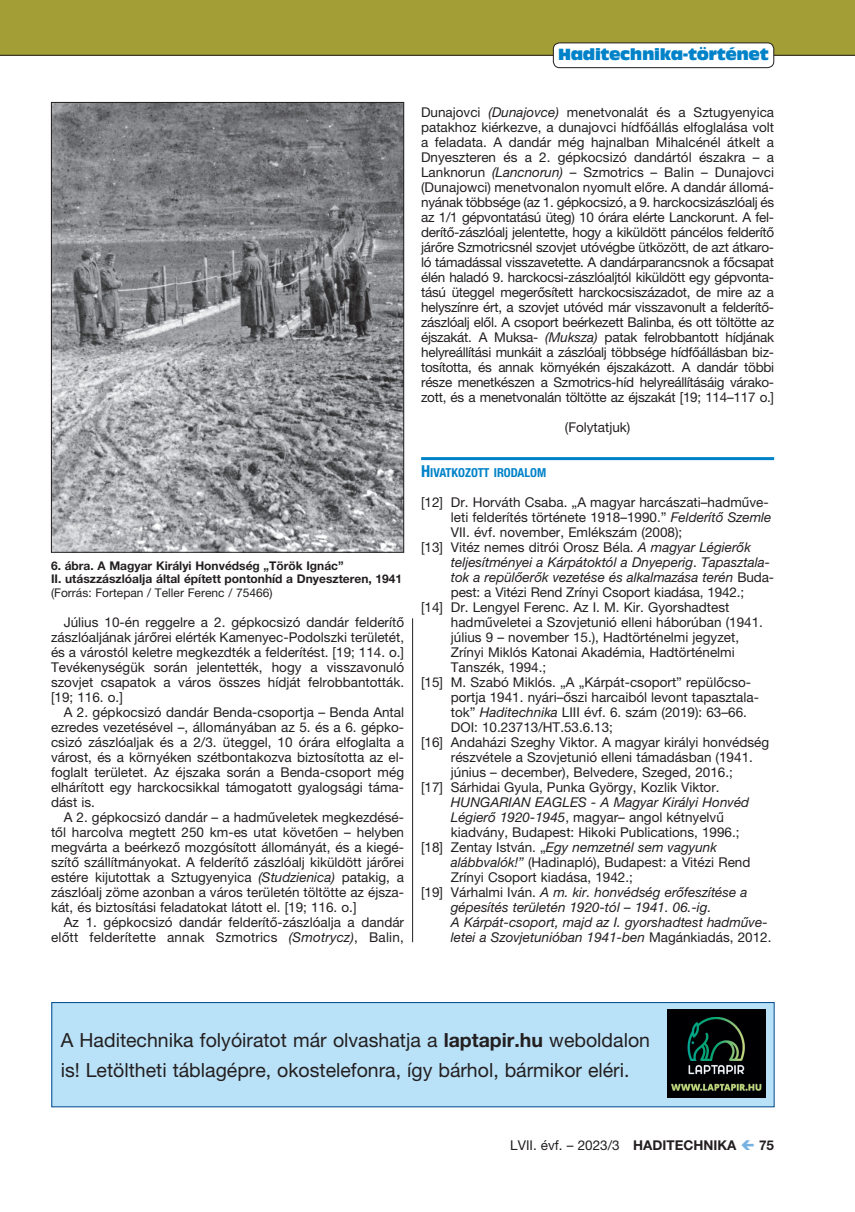
<style>
.page{position:relative;width:855px;height:1212px;background:#fff}
.page>*{position:absolute;margin:0;border:0;box-sizing:border-box;transform-origin:0 0}
.t1{font:19.5px/30px "Helvetica Neue LT Pro";color:#231f20}
.t2{font:15px "Antique Olive Compact";letter-spacing:-.02em;color:#0082c8}
.t3{font:13.5px/15px "Helvetica Neue LT Pro";color:#231f20;text-align:justify}
.t4{font:italic 13.5px "Helvetica Neue LT Pro";color:#231f20}
.t5{font:700 13.5px "Helvetica Neue LT Pro";color:#231f20}
.t6{font:700 condensed 12.3px "Helvetica Neue LT Pro";color:#0082c8}
.t7{font:700 12px/13.5px "Helvetica Neue LT Pro";color:#231f20}
.t8{font:12px "Helvetica Neue LT Pro";color:#231f20}
.s1{font-style:italic}
.s2{font-size:16.5px}
.s3{font-style:normal}
.s4{font-weight:700}
</style>
<div class="page">
<div style="left:0;top:0;width:855px;height:55px;background:#a39f36"></div>
<hr style="left:0;top:55px;width:855px;height:1px;background:#231f20">
<div style="left:553px;top:43px;width:220px;height:25px;background:#fff;border-radius:6px"></div>
<div style="left:553px;top:43px;width:221px;height:25px;border:1px solid #231f20;border-radius:6px"></div>
<hr style="left:421px;top:457px;width:353px;height:3px;background:#0082c8">
<img style="left:53px;top:104px;width:349px;height:447px">
<div style="left:51px;top:102px;width:353px;height:451px;border:1px solid #231f20"></div>
<div style="left:52px;top:1002px;width:722px;height:105px;background:#b9e1f7"></div>
<div style="left:51px;top:1002px;width:723px;height:105px;border:1px solid #004a8d"></div>
<img style="left:667px;top:1010px;width:98px;height:88px">
<hr style="left:412px;top:618px;width:1px;height:324px;background:#231f20">
<p class="t2" style="left:558px;top:44px;width:212px">Haditechnika-történet</p>
<p class="t7" style="left:51px;top:558px;width:352px">6. ábra. A Magyar Királyi Honvédség „Török Ignác”<br>II. utászzászlóalja által épített pontonhíd a Dnyeszteren, 1941</p>
<p class="t8" style="left:51px;top:585px;width:223px">(Forrás: Fortepan / Teller Ferenc / 75466)</p>
<p class="t3" style="left:51px;top:615px;width:354px;text-indent:13px">Július 10-én reggelre a 2. gépkocsizó dandár felderítő zászlóaljának járőrei elérték Kamenyec-Podolszki területét, és a várostól keletre megkezdték a felderítést. [19; 114. o.] Tevékenységük során jelentették, hogy a visszavonuló szovjet csapatok a város összes hídját felrobbantották. [19; 116. o.]</p>
<p class="t3" style="left:51px;top:705px;width:354px;text-indent:13px">A 2. gépkocsizó dandár Benda-csoportja – Benda Antal ezredes vezetésével –, állományában az 5. és a 6. gépko&shy;csizó zászlóaljak és a 2/3. üteggel, 10 órára elfoglalta a várost, és a környéken szétbontakozva biztosította az el&shy;foglalt területet. Az éjszaka során a Benda-csoport még elhárított egy harckocsikkal támogatott gyalogsági táma&shy;dást is.</p>
<p class="t3" style="left:51px;top:810px;width:354px;text-indent:13px">A 2. gépkocsizó dandár – a hadműveletek megkezdésé&shy;től harcolva megtett 250 km-es utat követően – helyben megvárta a beérkező mozgósított állományát, és a kiegé&shy;szítő szállítmányokat. A felderítő zászlóalj kiküldött járőrei estére kijutottak a Sztugyenyica <span class="s1">(Studzienica)</span> patakig, a zászlóalj zöme azonban a város területén töltötte az éjsza&shy;kát, és biztosítási feladatokat látott el. [19; 116. o.]</p>
<p class="t3" style="left:51px;top:915px;width:354px;text-align:right">Az 1. gépkocsizó dandár felderítő-zászlóalja a dandár előtt felderítette annak Szmotrics <span class="s1">(Smotrycz)</span>, Balin,</p>
<p class="t3" style="left:421px;top:105px;width:354px">Dunajovci <span class="s1">(Dunajovce)</span> menetvonalát és a Sztugyenyica patakhoz kiérkezve, a dunajovci hídfőállás elfoglalása volt a feladata. A dandár még hajnalban Mihalcénél átkelt a Dnyeszteren és a 2. gépkocsizó dandártól északra – a Lanknorun <span class="s1">(Lancnorun)</span> – Szmotrics – Balin – Dunajovci (Dunajowci) menetvonalon nyomult előre. A dandár állomá&shy;nyának többsége (az 1. gépkocsizó, a 9. harckocsizászlóalj és az 1/1 gépvontatású üteg) 10 órára elérte Lanckorunt. A fel&shy;derítő-zászlóalj jelentette, hogy a kiküldött páncélos felderítő járőre Szmotricsnél szovjet utóvégbe ütközött, de azt átkaro&shy;ló támadással visszavetette. A dandárparancsnok a főcsapat élén haladó 9. harckocsi-zászlóaljtól kiküldött egy gépvonta&shy;tású üteggel megerősített harckocsiszázadot, de mire az a helyszínre ért, a szovjet utóvéd már visszavonult a felderítő&shy;zászlóalj elől. A csoport beérkezett Balinba, és ott töltötte az éjszakát. A Muksa- <span class="s1">(Muksza)</span> patak felrobbantott hídjának helyreállítási munkáit a zászlóalj többsége hídfőállásban biz&shy;tosította, és annak környékén éjszakázott. A dandár többi része menetkészen a Szmotrics-híd helyreállításáig várako&shy;zott, és a menetvonalán töltötte az éjszakát [19; 114–117 o.]</p>
<p class="t3" style="left:565px;top:420px;width:67px">(Folytatjuk)</p>
<p class="t6" style="left:421px;top:465px;width:125px"><span class="s2">H</span>IVATKOZOTT IRODALOM</p>
<p class="t3" style="left:421px;top:495px;width:349px">[12] Dr. Horváth Csaba. „A magyar harcászati–hadműve-</p>
<p class="t3" style="left:451px;top:510px;width:322px">leti felderítés története 1918–1990.” <span class="s1">Felderítő Szemle</span></p>
<p class="t3" style="left:451px;top:525px;width:233px">VII. évf. november, Emlékszám (2008);</p>
<p class="t3" style="left:421px;top:540px;width:331px">[13] Vitéz nemes ditrói Orosz Béla. <span class="s1">A magyar Légierők</span></p>
<p class="t4" style="left:451px;top:554px;width:320px">teljesítményei a Kárpátoktól a Dnyeperig<span class="s3">.</span> Tapasztala-</p>
<p class="t4" style="left:451px;top:569px;width:325px">tok a repülőerők vezetése és alkalmazása terén <span class="s3">Buda-</span></p>
<p class="t3" style="left:451px;top:585px;width:295px">pest: a Vitézi Rend Zrínyi Csoport kiadása, 1942.;</p>
<p class="t3" style="left:421px;top:600px;width:310px">[14] Dr. Lengyel Ferenc. Az I. M. Kir. Gyorshadtest</p>
<p class="t3" style="left:451px;top:615px;width:313px">hadműveletei a Szovjetunió elleni háborúban (1941.</p>
<p class="t3" style="left:451px;top:630px;width:290px">július 9 – november 15.), Hadtörténelmi jegyzet,</p>
<p class="t3" style="left:451px;top:645px;width:285px">Zrínyi Miklós Katonai Akadémia, Hadtörténelmi</p>
<p class="t3" style="left:451px;top:660px;width:97px">Tanszék, 1994.;</p>
<p class="t3" style="left:421px;top:675px;width:331px">[15] M. Szabó Miklós. „A „Kárpát-csoport” repülőcso-</p>
<p class="t3" style="left:451px;top:690px;width:309px">portja 1941. nyári–őszi harcaiból levont tapasztala-</p>
<p class="t3" style="left:451px;top:705px;width:297px">tok” <span class="s1">Haditechnika</span> LIII évf. 6. szám (2019): 63–66.</p>
<p class="t3" style="left:451px;top:720px;width:163px">DOI: 10.23713/HT.53.6.13;</p>
<p class="t3" style="left:421px;top:735px;width:350px">[16] Andaházi Szeghy Viktor. A magyar királyi honvédség</p>
<p class="t3" style="left:451px;top:750px;width:303px">részvétele a Szovjetunió elleni támadásban (1941.</p>
<p class="t3" style="left:451px;top:765px;width:283px">június – december), Belvedere, Szeged, 2016.;</p>
<p class="t3" style="left:421px;top:780px;width:300px">[17] Sárhidai Gyula, Punka György, Kozlik Viktor.</p>
<p class="t4" style="left:451px;top:794px;width:300px">HUNGARIAN EAGLES - A Magyar Királyi Honvéd</p>
<p class="t3" style="left:451px;top:810px;width:274px"><span class="s1">Légierő 1920-1945</span>, magyar– angol kétnyelvű</p>
<p class="t3" style="left:451px;top:825px;width:290px">kiadvány, Budapest: Hikoki Publications, 1996.;</p>
<p class="t4" style="left:421px;top:839px;width:297px"><span class="s3">[18] Zentay István. „</span>Egy nemzetnél sem vagyunk</p>
<p class="t3" style="left:451px;top:855px;width:301px"><span class="s1">alábbvalók!”</span> (Hadinapló), Budapest: a Vitézi Rend</p>
<p class="t3" style="left:451px;top:870px;width:183px">Zrínyi Csoport kiadása, 1942.;</p>
<p class="t4" style="left:421px;top:884px;width:328px"><span class="s3">[19] Várhalmi Iván.</span> A m. kir. honvédség erőfeszítése a</p>
<p class="t4" style="left:451px;top:899px;width:262px">gépesítés területén 1920-tól – 1941. 06.-ig.</p>
<p class="t4" style="left:451px;top:914px;width:318px">A Kárpát-csoport, majd az I. gyorshadtest hadműve-</p>
<p class="t4" style="left:451px;top:929px;width:322px">letei a Szovjetunióban 1941-ben <span class="s3">Magánkiadás, 2012.</span></p>
<h1 class="t1" style="left:61px;top:1025px;width:591px">A Haditechnika folyóiratot már olvashatja a <span class="s4">laptapir.hu</span> weboldalon is! Letöltheti táblagépre, okostelefonra, így bárhol, bármikor eléri.</h1>
<p class="t3" style="left:510px;top:1137px;width:228px">LVII. évf. – 2023/3 <span class="s4">HADITECHNIKA</span></p>
<p class="t5" style="left:759px;top:1137px;width:17px">75</p>
</div>
